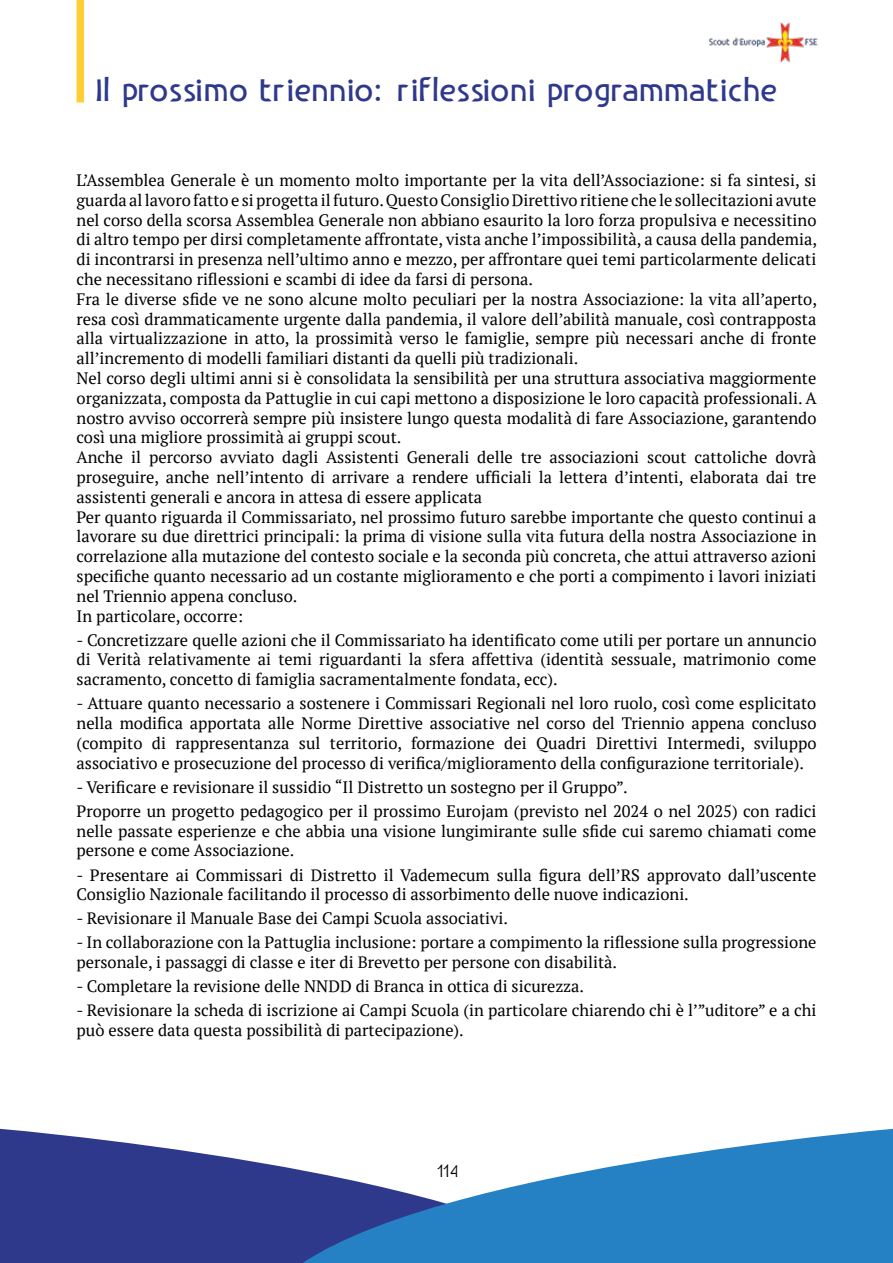
<style>
.page{position:relative;width:893px;height:1263px;background:#fff}
.page>*{position:absolute;margin:0;border:0;box-sizing:border-box;transform-origin:0 0}
.t1{font:700 30px "Effessee W";letter-spacing:-.1em;color:#2f398b}
.t2{font:16.5px/19.8px "PT Serif";color:#000}
.t3{font:16.5px "Effessee W";color:#000}
</style>
<div class="page">
<svg style="left:0;top:1128px;width:276px;height:135px;background:#495299"></svg>
<svg style="left:276px;top:1128px;width:617px;height:135px;fill:#2581c4"></svg>
<div style="left:77px;top:0;width:7px;height:102px;background:#ffce35"></div>
<img style="left:709px;top:22px;width:109px;height:40px">
<h1 class="t1" style="left:94px;top:68px;width:687px">Il prossimo triennio: riflessioni programmatiche</h1>
<p class="t2" style="left:77px;top:170px;width:742px">L’Assemblea Generale è un momento molto importante per la vita dell’Associazione: si fa sintesi, si guarda al lavoro fatto e si progetta il futuro. Questo Consiglio Direttivo ritiene che le sollecitazioni avute nel corso della scorsa Assemblea Generale non abbiano esaurito la loro forza propulsiva e necessitino di altro tempo per dirsi completamente affrontate, vista anche l’impossibilità, a causa della pandemia, di incontrarsi in presenza nell’ultimo anno e mezzo, per affrontare quei temi particolarmente delicati che necessitano riflessioni e scambi di idee da farsi di persona.<br>Fra le diverse sfide ve ne sono alcune molto peculiari per la nostra Associazione: la vita all’aperto, resa così drammaticamente urgente dalla pandemia, il valore dell’abilità manuale, così contrapposta alla virtualizzazione in atto, la prossimità verso le famiglie, sempre più necessari anche di fronte all’incremento di modelli familiari distanti da quelli più tradizionali.<br>Nel corso degli ultimi anni si è consolidata la sensibilità per una struttura associativa maggiormente organizzata, composta da Pattuglie in cui capi mettono a disposizione le loro capacità professionali. A nostro avviso occorrerà sempre più insistere lungo questa modalità di fare Associazione, garantendo così una migliore prossimità ai gruppi scout.<br>Anche il percorso avviato dagli Assistenti Generali delle tre associazioni scout cattoliche dovrà proseguire, anche nell’intento di arrivare a rendere ufficiali la lettera d’intenti, elaborata dai tre assistenti generali e ancora in attesa di essere applicata<br>Per quanto riguarda il Commissariato, nel prossimo futuro sarebbe importante che questo continui a lavorare su due direttrici principali: la prima di visione sulla vita futura della nostra Associazione in correlazione alla mutazione del contesto sociale e la seconda più concreta, che attui attraverso azioni specifiche quanto necessario ad un costante miglioramento e che porti a compimento i lavori iniziati nel Triennio appena concluso.<br>In particolare, occorre:</p>
<p class="t2" style="left:77px;top:630px;width:741px;text-align:justify">- Concretizzare quelle azioni che il Commissariato ha identificato come utili per portare un annuncio di Verità relativamente ai temi riguardanti la sfera affettiva (identità sessuale, matrimonio come sacramento, concetto di famiglia sacramentalmente fondata, ecc).</p>
<p class="t2" style="left:77px;top:693px;width:741px;text-align:justify">- Attuare quanto necessario a sostenere i Commissari Regionali nel loro ruolo, così come esplicitato nella modifica apportata alle Norme Direttive associative nel corso del Triennio appena concluso (compito di rappresentanza sul territorio, formazione dei Quadri Direttivi Intermedi, sviluppo associativo e prosecuzione del processo di verifica/miglioramento della configurazione territoriale).</p>
<p class="t2" style="left:77px;top:775px;width:741px;line-height:24px">- Verificare e revisionare il sussidio “Il Distretto un sostegno per il Gruppo”.<br>Proporre un progetto pedagogico per il prossimo Eurojam (previsto nel 2024 o nel 2025) con radici</p>
<p class="t2" style="left:77px;top:821px;width:741px">nelle passate esperienze e che abbia una visione lungimirante sulle sfide cui saremo chiamati come persone e come Associazione.</p>
<p class="t2" style="left:77px;top:865px;width:741px">- Presentare ai Commissari di Distretto il Vademecum sulla figura dell’RS approvato dall’uscente<br>Consiglio Nazionale facilitando il processo di assorbimento delle nuove indicazioni.</p>
<p class="t2" style="left:77px;top:908px;width:433px">- Revisionare il Manuale Base dei Campi Scuola associativi.</p>
<p class="t2" style="left:77px;top:932px;width:741px">- In collaborazione con la Pattuglia inclusione: portare a compimento la riflessione sulla progressione personale, i passaggi di classe e iter di Brevetto per persone con disabilità.</p>
<p class="t2" style="left:77px;top:976px;width:509px">- Completare la revisione delle NNDD di Branca in ottica di sicurezza.</p>
<p class="t2" style="left:77px;top:1000px;width:741px">- Revisionare la scheda di iscrizione ai Campi Scuola (in particolare chiarendo chi è l’”uditore” e a chi può essere data questa possibilità di partecipazione).</p>
<p class="t3" style="left:434px;top:1159px;width:27px">114</p>
</div>
